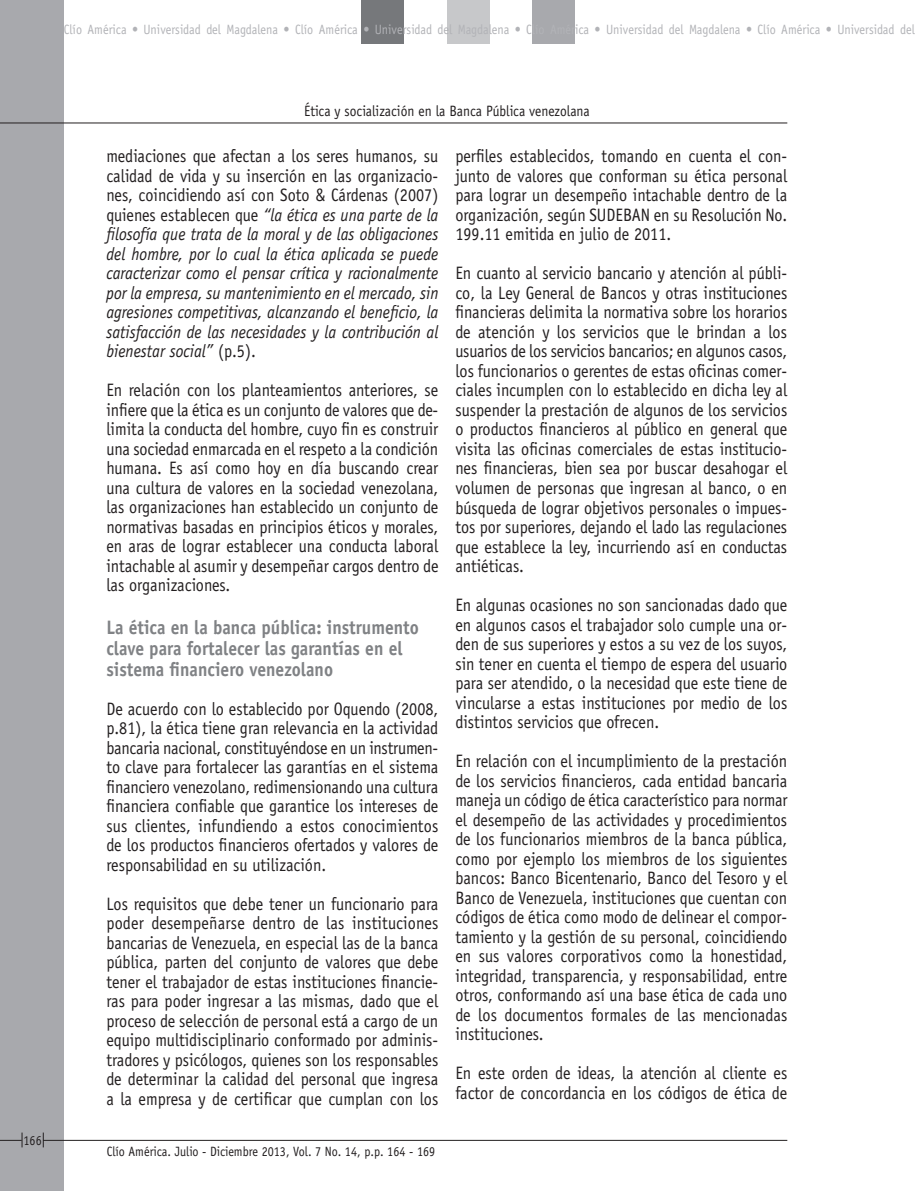
<style>
.page{position:relative;width:915px;height:1191px;background:#fff}
.page>*{position:absolute;margin:0;border:0;box-sizing:border-box;transform-origin:0 0}
.t1{font:700 19.5px/21px "Officina Sans";color:#808285;scale:.9 1}
.t2{font:18px/19.5px "Officina Sans";color:#231f20;text-align:justify;scale:.9 1}
.t3{font:italic 18px/19.5px "Officina Sans";color:#231f20;text-align:justify;scale:.9 1}
.t4{font:15px "Officina Sans";color:#231f20;scale:.9 1}
.t5{font:13.5px "Officina Sans";color:#b2b3b7;scale:.9 1}
.t6{font:13.5px "Officina Sans";color:#231f20;scale:.9 1}
.s1{font-style:normal}
</style>
<div class="page">
<div style="left:0;top:0;width:64px;height:1191px;background:#a8a9ad"></div>
<hr style="left:43px;top:1140px;width:744px;height:1px;background:#231f20">
<div style="left:361px;top:0;width:43px;height:44px;background:#76787b"></div>
<div style="left:531px;top:0;width:43px;height:44px;background:#a8a9ad"></div>
<div style="left:446px;top:0;width:43px;height:44px;background:#c7c8ca"></div>
<svg style="left:43px;top:1132px;width:1px;height:15px"></svg>
<svg style="left:0;top:1132px;width:23px;height:15px"></svg>
<hr style="left:0;top:123px;width:787px;height:1px;background:#231f20">
<p class="t5" style="left:64px;top:21px;width:946px">Clío América • Universidad del Magdalena • Clío América • Universidad del Magdalena • Clío América • Universidad del Magdalena • Clío América • Universidad del</p>
<p class="t6" style="left:24px;top:1132px;width:22px">166</p>
<p class="t4" style="left:304px;top:102px;width:318px">Ética y socialización en la Banca Pública venezolana</p>
<p class="t3" style="left:106px;top:147px;width:370px"><span class="s1">mediaciones que afectan a los seres humanos, su calidad de vida y su inserción en las organizacio&shy;nes, coincidiendo así con Soto &amp; Cárdenas (2007) quienes establecen que</span> “la ética es una parte de la filosofía que trata de la moral y de las obligaciones del hombre, por lo cual la ética aplicada se puede caracterizar como el pensar crítica y racionalmente por la empresa, su mantenimiento en el mercado, sin agresiones competitivas, alcanzando el beneficio, la satisfacción de las necesidades y la contribución al bienestar social” <span class="s1">(p.5).</span></p>
<p class="t2" style="left:106px;top:380px;width:370px">En relación con los planteamientos anteriores, se infiere que la ética es un conjunto de valores que de&shy;limita la conducta del hombre, cuyo fin es construir una sociedad enmarcada en el respeto a la condición humana. Es así como hoy en día buscando crear una cultura de valores en la sociedad venezolana, las organizaciones han establecido un conjunto de normativas basadas en principios éticos y morales, en aras de lograr establecer una conducta laboral intachable al asumir y desempeñar cargos dentro de las organizaciones.</p>
<p class="t1" style="left:106px;top:616px;width:348px">La ética en la banca pública: instrumento clave para fortalecer las garantías en el sistema financiero venezolano</p>
<p class="t2" style="left:106px;top:699px;width:370px">De acuerdo con lo establecido por Oquendo (2008, p.81), la ética tiene gran relevancia en la actividad bancaria nacional, constituyéndose en un instrumen&shy;to clave para fortalecer las garantías en el sistema financiero venezolano, redimensionando una cultura financiera confiable que garantice los intereses de sus clientes, infundiendo a estos conocimientos de los productos financieros ofertados y valores de responsabilidad en su utilización.</p>
<p class="t2" style="left:106px;top:893px;width:370px">Los requisitos que debe tener un funcionario para poder desempeñarse dentro de las instituciones bancarias de Venezuela, en especial las de la banca pública, parten del conjunto de valores que debe tener el trabajador de estas instituciones financie&shy;ras para poder ingresar a las mismas, dado que el proceso de selección de personal está a cargo de un equipo multidisciplinario conformado por adminis&shy;tradores y psicólogos, quienes son los responsables de determinar la calidad del personal que ingresa a la empresa y de certificar que cumplan con los</p>
<p class="t2" style="left:455px;top:147px;width:370px">perfiles establecidos, tomando en cuenta el con&shy;junto de valores que conforman su ética personal para lograr un desempeño intachable dentro de la organización, según SUDEBAN en su Resolución No.<br>199.11 emitida en julio de 2011.</p>
<p class="t2" style="left:455px;top:264px;width:370px">En cuanto al servicio bancario y atención al públi&shy;co, la Ley General de Bancos y otras instituciones financieras delimita la normativa sobre los horarios de atención y los servicios que le brindan a los usuarios de los servicios bancarios; en algunos casos, los funcionarios o gerentes de estas oficinas comer&shy;ciales incumplen con lo establecido en dicha ley al suspender la prestación de algunos de los servicios o productos financieros al público en general que visita las oficinas comerciales de estas institucio&shy;nes financieras, bien sea por buscar desahogar el volumen de personas que ingresan al banco, o en búsqueda de lograr objetivos personales o impues&shy;tos por superiores, dejando el lado las regulaciones que establece la ley, incurriendo así en conductas antiéticas.</p>
<p class="t2" style="left:455px;top:595px;width:370px">En algunas ocasiones no son sancionadas dado que en algunos casos el trabajador solo cumple una or&shy;den de sus superiores y estos a su vez de los suyos, sin tener en cuenta el tiempo de espera del usuario para ser atendido, o la necesidad que este tiene de vincularse a estas instituciones por medio de los distintos servicios que ofrecen.</p>
<p class="t2" style="left:455px;top:751px;width:370px">En relación con el incumplimiento de la prestación de los servicios financieros, cada entidad bancaria maneja un código de ética característico para normar el desempeño de las actividades y procedimientos de los funcionarios miembros de la banca pública, como por ejemplo los miembros de los siguientes bancos: Banco Bicentenario, Banco del Tesoro y el Banco de Venezuela, instituciones que cuentan con códigos de ética como modo de delinear el compor&shy;tamiento y la gestión de su personal, coincidiendo en sus valores corporativos como la honestidad, integridad, transparencia, y responsabilidad, entre otros, conformando así una base ética de cada uno de los documentos formales de las mencionadas instituciones.</p>
<p class="t2" style="left:455px;top:1063px;width:370px">En este orden de ideas, la atención al cliente es factor de concordancia en los códigos de ética de</p>
<p class="t6" style="left:107px;top:1144px;width:366px">Clío América. Julio - Diciembre 2013, Vol. 7 No. 14, p.p. 164 - 169</p>
</div>
